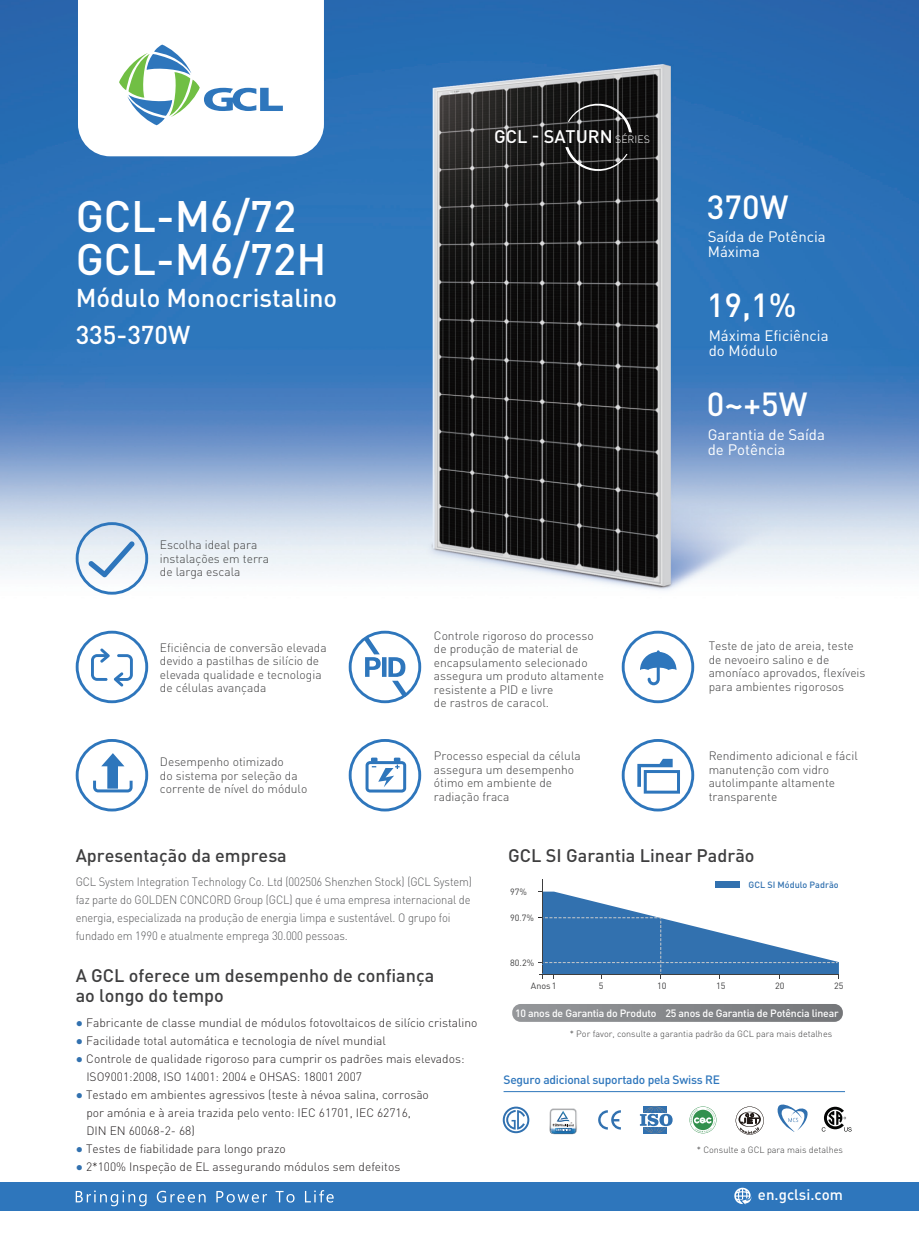
<style>
.page{position:relative;width:919px;height:1238px;background:#fff}
.page>*{position:absolute;margin:0;border:0;box-sizing:border-box;transform-origin:0 0}
.t1{font:500 43.5px "DIN Pro";color:#fff}
.t2{font:500 33px "DIN Pro";color:#fff}
.t3{font:500 25.5px "DIN Pro";color:#fff}
.t4{font:500 18px/19.5px "DIN Pro";color:#3e3e3f}
.t5{font:500 18px "DIN Pro";color:#fff}
.t6{font:15px/15px "DIN Pro";color:#fff}
.t7{font:500 15px "DIN Pro";color:#fff}
.t8{font:300 12px/13.5px "DIN Pro";color:#3e3e3f}
.t9{font:300 12px/18px "DIN Pro";color:#231f20}
.t10{font:300 12px/18px "DIN Pro";letter-spacing:-.01em;color:#57585a;scale:.93 1}
.t11{font:500 12px "DIN Pro";letter-spacing:-.02em;color:#2e76bc}
.t12{font:500 10.5px "DIN Pro";letter-spacing:-.02em;color:#fff}
.t13{font:300 9px "DIN Pro";color:#3e3e3f}
.t14{font:9px "DIN Pro";color:#3e3e3f}
.t15{font:500 9px "DIN Pro";color:#3271af}
.s1{font-weight:300;font-size:10.5px}
.s2{font-family:"Arial";font-weight:400;color:#3271af}
.s3{font-family:"Adobe Song Std";font-weight:300}
</style>
<div class="page">
<img style="left:0;top:0;width:918px;height:671px">
<div style="left:0;top:1181px;width:918px;height:29px;background:#2e76bc"></div>
<svg style="left:78px;top:0;width:246px;height:156px"></svg>
<svg style="left:734px;top:1187px;width:17px;height:17px"></svg>
<svg style="left:76px;top:1190px;width:70px;height:16px"></svg>
<svg style="left:157px;top:1190px;width:48px;height:12px"></svg>
<svg style="left:216px;top:1190px;width:51px;height:12px"></svg>
<svg style="left:275px;top:1190px;width:19px;height:12px"></svg>
<svg style="left:305px;top:1190px;width:28px;height:12px"></svg>
<svg style="left:621px;top:630px;width:73px;height:73px"></svg>
<svg style="left:76px;top:739px;width:72px;height:72px"></svg>
<svg style="left:348px;top:739px;width:73px;height:72px"></svg>
<svg style="left:76px;top:630px;width:72px;height:73px"></svg>
<svg style="left:621px;top:739px;width:73px;height:72px"></svg>
<svg style="left:348px;top:630px;width:73px;height:73px"></svg>
<svg style="left:76px;top:522px;width:72px;height:72px"></svg>
<svg style="left:640px;top:1106px;width:32px;height:28px"></svg>
<svg style="left:502px;top:1106px;width:27px;height:27px"></svg>
<svg style="left:598px;top:1110px;width:23px;height:19px"></svg>
<svg style="left:689px;top:1106px;width:27px;height:26px"></svg>
<svg style="left:690px;top:1108px;width:25px;height:24px"></svg>
<svg style="left:777px;top:1104px;width:30px;height:27px"></svg>
<svg style="left:735px;top:1106px;width:28px;height:28px"></svg>
<svg style="left:821px;top:1106px;width:30px;height:25px"></svg>
<hr style="left:503px;top:1091px;width:342px;height:1px;background:#2e76bc">
<svg style="left:549px;top:1108px;width:28px;height:26px"></svg>
<svg style="left:512px;top:1004px;width:330px;height:17px;background:#85878a"></svg>
<svg style="left:538px;top:891px;width:301px;height:87px"></svg>
<hr style="left:541px;top:878px;width:1px;height:85px;background:#3e3e3f">
<hr style="left:539px;top:974px;width:299px;height:1px;background:#3e3e3f">
<div style="left:715px;top:881px;width:24px;height:6px;background:#3271af"></div>
<svg style="left:567px;top:102px;width:64px;height:30px;background:#333"></svg>
<svg style="left:565px;top:147px;width:62px;height:26px;background:#343434"></svg>
<h3 class="t5" style="left:494px;top:124px;width:157px">GCL - SATURN <span class="s1">SÉRIES</span></h3>
<h1 class="t1" style="left:76px;top:187px;width:222px">GCL-M6/72</h1>
<h2 class="t2" style="left:706px;top:184px;width:83px">370W</h2>
<h1 class="t1" style="left:76px;top:230px;width:252px">GCL-M6/72H</h1>
<p class="t6" style="left:707px;top:229px;width:119px">Saída de Potência<br>Máxima</p>
<h3 class="t3" style="left:76px;top:281px;width:263px">Módulo Monocristalino</h3>
<h3 class="t3" style="left:76px;top:317px;width:116px">335-370W</h3>
<p class="t8" style="left:160px;top:537px;width:111px">Escolha ideal para instalações em terra de larga escala</p>
<p class="t8" style="left:160px;top:640px;width:168px">Eficiência de conversão elevada devido a pastilhas de silício de elevada qualidade e tecnologia de células avançada</p>
<h2 class="t2" style="left:706px;top:283px;width:91px">19,1%</h2>
<p class="t6" style="left:708px;top:327px;width:121px">Máxima Eficiência do Módulo</p>
<h2 class="t2" style="left:706px;top:381px;width:102px">0~+5W</h2>
<p class="t6" style="left:707px;top:426px;width:119px">Garantia de Saída de Potência</p>
<p class="t8" style="left:434px;top:628px;width:171px">Controle rigoroso do processo de produção de material de encapsulamento selecionado assegura um produto altamente resistente a PID e livre<br>de rastros de caracol.</p>
<p class="t8" style="left:708px;top:638px;width:158px">Teste de jato de areia, teste de nevoeiro salino e de amoníaco aprovados, flexíveis para ambientes rigorosos</p>
<p class="t8" style="left:160px;top:754px;width:149px">Desempenho otimizado<br>do sistema por seleção da corrente de nível do módulo</p>
<p class="t8" style="left:434px;top:748px;width:148px">Processo especial da célula assegura um desempenho ótimo em ambiente de radiação fraca</p>
<p class="t8" style="left:708px;top:748px;width:151px">Rendimento adicional e fácil manutenção com vidro autolimpante altamente transparente</p>
<h3 class="t4" style="left:76px;top:845px;width:213px">Apresentação da empresa</h3>
<p class="t10" style="left:76px;top:872px;width:427px">GCL System Integration Technology Co. Ltd (002506 Shenzhen Stock) (GCL System) faz parte do GOLDEN CONCORD Group (GCL) que é uma empresa internacional de energia, especializada na produção de energia limpa e sustentável. O grupo foi fundado em 1990 e atualmente emprega 30.000 pessoas.</p>
<h3 class="t4" style="left:76px;top:965px;width:360px">A GCL oferece um desempenho de confiança ao longo do tempo</h3>
<p class="t9" style="left:76px;top:1012px;width:403px"><span class="s2">●</span> Fabricante de classe mundial de módulos fotovoltaicos de silício cristalino</p>
<p class="t9" style="left:76px;top:1030px;width:312px"><span class="s2">●</span> Facilidade total automática e tecnologia de nível mundial</p>
<p class="t9" style="left:86px;top:1048px;width:379px;text-indent:-11px"><span class="s2">●</span> Controle de qualidade rigoroso para cumprir os padrões mais elevados:<br>ISO9001:2008, ISO 14001: 2004 e OHSAS: 18001 2007</p>
<p class="t9" style="left:86px;top:1084px;width:344px;text-indent:-11px"><span class="s2">●</span> Testado em ambientes agressivos (teste à névoa salina, corrosão por amónia e à areia trazida pelo vento: IEC 61701, IEC 62716,<br>DIN EN 60068-2- 68)</p>
<p class="t9" style="left:76px;top:1138px;width:211px"><span class="s2">●</span> Testes de fiabilidade para longo prazo</p>
<p class="t9" style="left:76px;top:1156px;width:326px"><span class="s2">●</span> 2*100% Inspeção de EL assegurando módulos sem defeitos</p>
<h3 class="t4" style="left:508px;top:845px;width:248px">GCL SI Garantia Linear Padrão</h3>
<p class="t15" style="left:748px;top:878px;width:91px">GCL SI Módulo Padrão</p>
<p class="t14" style="left:510px;top:886px;width:18px">97%</p>
<p class="t14" style="left:510px;top:911px;width:25px">90<span class="s3">.</span>7%</p>
<p class="t14" style="left:510px;top:956px;width:26px">80.2%</p>
<p class="t14" style="left:531px;top:979px;width:27px">Anos1</p>
<p class="t14" style="left:599px;top:979px;width:6px">5</p>
<p class="t14" style="left:657px;top:979px;width:11px">10</p>
<p class="t14" style="left:716px;top:979px;width:11px">15</p>
<p class="t14" style="left:775px;top:979px;width:11px">20</p>
<p class="t14" style="left:834px;top:979px;width:11px">25</p>
<p class="t12" style="left:515px;top:1005px;width:325px">10 anos de Garantia do Produto 25 anos de Garantia de Potência linear</p>
<p class="t13" style="left:569px;top:1027px;width:264px">* Por favor, consulte a garantia padrão da GCL para mais detalhes</p>
<p class="t11" style="left:503px;top:1071px;width:218px">Seguro adicional suportado pela Swiss RE</p>
<p class="t13" style="left:696px;top:1143px;width:147px">* Consulte a GCL para mais detalhes</p>
<p class="t7" style="left:758px;top:1184px;width:87px">en.gclsi.com</p>
</div>
